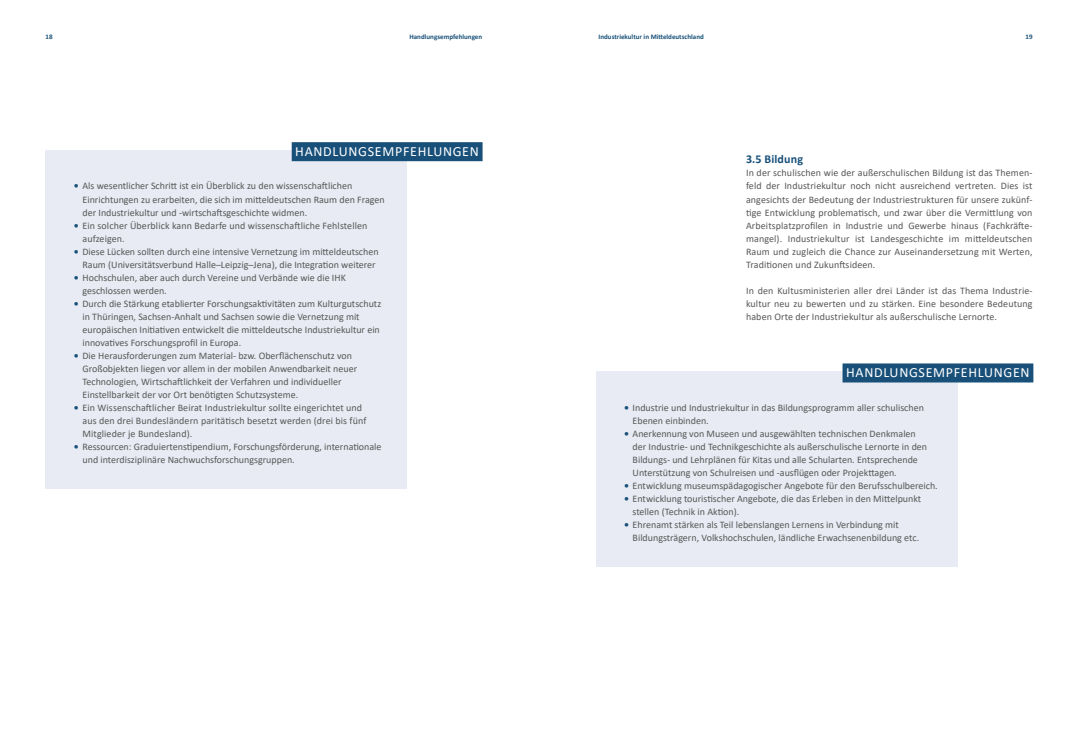
<style>
.page{position:relative;width:1078px;height:738px;background:#fff}
.page>*{position:absolute;margin:0;border:0;box-sizing:border-box;transform-origin:0 0}
.t1{font:14px "Calibri";letter-spacing:.05em;color:#fff}
.t2{font:700 12px "Calibri";letter-spacing:.01em;color:#185079}
.t3{font:10px/13px "Calibri";color:#575756}
.t4{font:700 7px "Calibri";color:#185079}
.s1{font-weight:700;color:#185079}
</style>
<div class="page">
<div style="left:46px;top:150px;width:361px;height:338px;background:#e8ebf3"></div>
<div style="left:291px;top:142px;width:191px;height:19px;background:#185079"></div>
<div style="left:595px;top:371px;width:362px;height:195px;background:#e8ebf3"></div>
<div style="left:842px;top:363px;width:191px;height:19px;background:#185079"></div>
<p class="t4" style="left:46px;top:32px;width:9px">18</p>
<p class="t4" style="left:409px;top:32px;width:74px">Handlungsempfehlungen</p>
<p class="t4" style="left:598px;top:32px;width:107px">Industriekultur in Mitteldeutschland</p>
<p class="t4" style="left:1025px;top:32px;width:9px">19</p>
<h1 class="t1" style="left:295px;top:141px;width:185px">HANDLUNGSEMPFEHLUNGEN</h1>
<p class="t3" style="left:82px;top:179px;width:304px;text-indent:-8px"><span class="s1">•</span> Als wesentlicher Schritt ist ein Überblick zu den wissenschaftlichen<br>Einrichtungen zu erarbeiten, die sich im mitteldeutschen Raum den Fragen der Industriekultur und -wirtschaftsgeschichte widmen.</p>
<p class="t3" style="left:82px;top:218px;width:286px;text-indent:-8px"><span class="s1">•</span> Ein solcher Überblick kann Bedarfe und wissenschaftliche Fehlstellen aufzeigen.</p>
<p class="t3" style="left:74px;top:244px;width:306px;text-align:center"><span class="s1">•</span> Diese Lücken sollten durch eine intensive Vernetzung im mitteldeutschen<br>Raum (Universitätsverbund Halle–Leipzig–Jena), die Integration weiterer</p>
<p class="t3" style="left:82px;top:270px;width:265px;text-indent:-8px"><span class="s1">•</span> Hochschulen, aber auch durch Vereine und Verbände wie die IHK geschlossen werden.</p>
<p class="t3" style="left:82px;top:296px;width:300px;text-indent:-8px"><span class="s1">•</span> Durch die Stärkung etablierter Forschungsaktivitäten zum Kulturgutschutz in Thüringen, Sachsen-Anhalt und Sachsen sowie die Vernetzung mit europäischen Initiativen entwickelt die mitteldeutsche Industriekultur ein innovatives Forschungsprofil in Europa.</p>
<p class="t3" style="left:82px;top:348px;width:276px;text-indent:-8px"><span class="s1">•</span> Die Herausforderungen zum Material- bzw. Oberflächenschutz von Großobjekten liegen vor allem in der mobilen Anwendbarkeit neuer Technologien, Wirtschaftlichkeit der Verfahren und individueller Einstellbarkeit der vor Ort benötigten Schutzsysteme.</p>
<p class="t3" style="left:82px;top:400px;width:285px;text-indent:-8px"><span class="s1">•</span> Ein Wissenschaftlicher Beirat Industriekultur sollte eingerichtet und aus den drei Bundesländern paritätisch besetzt werden (drei bis fünf<br>Mitglieder je Bundesland).</p>
<p class="t3" style="left:82px;top:439px;width:300px;text-indent:-8px"><span class="s1">•</span> Ressourcen: Graduiertenstipendium, Forschungsförderung, internationale und interdisziplinäre Nachwuchsforschungsgruppen.</p>
<p class="t2" style="left:746px;top:151px;width:58px">3.5 Bildung</p>
<p class="t3" style="left:746px;top:166px;width:288px;text-align:justify">In der schulischen wie der außerschulischen Bildung ist das Themen&shy;feld der Industriekultur noch nicht ausreichend vertreten. Dies ist angesichts der Bedeutung der Industriestrukturen für unsere zukünf&shy;tige Entwicklung problematisch, und zwar über die Vermittlung von Arbeitsplatzprofilen in Industrie und Gewerbe hinaus (Fachkräfte&shy;mangel). Industriekultur ist Landesgeschichte im mitteldeutschen Raum und zugleich die Chance zur Auseinandersetzung mit Werten, Traditionen und Zukunftsideen.</p>
<p class="t3" style="left:746px;top:283px;width:288px;text-align:justify">In den Kultusministerien aller drei Länder ist das Thema Industrie&shy;kultur neu zu bewerten und zu stärken. Eine besondere Bedeutung haben Orte der Industriekultur als außerschulische Lernorte.</p>
<h1 class="t1" style="left:845px;top:362px;width:185px">HANDLUNGSEMPFEHLUNGEN</h1>
<p class="t3" style="left:632px;top:400px;width:293px;text-indent:-8px"><span class="s1">•</span> Industrie und Industriekultur in das Bildungsprogramm aller schulischen<br>Ebenen einbinden.</p>
<p class="t3" style="left:632px;top:426px;width:296px;text-indent:-8px"><span class="s1">•</span> Anerkennung von Museen und ausgewählten technischen Denkmalen der Industrie- und Technikgeschichte als außerschulische Lernorte in den Bildungs- und Lehrplänen für Kitas und alle Schularten. Entsprechende Unterstützung von Schulreisen und -ausflügen oder Projekttagen.</p>
<p class="t3" style="left:624px;top:478px;width:315px"><span class="s1">•</span> Entwicklung museumspädagogischer Angebote für den Berufsschulbereich.</p>
<p class="t3" style="left:632px;top:491px;width:290px;text-indent:-8px"><span class="s1">•</span> Entwicklung touristischer Angebote, die das Erleben in den Mittelpunkt stellen (Technik in Aktion).</p>
<p class="t3" style="left:632px;top:517px;width:288px;text-indent:-8px"><span class="s1">•</span> Ehrenamt stärken als Teil lebenslangen Lernens in Verbindung mit<br>Bildungsträgern, Volkshochschulen, ländliche Erwachsenenbildung etc.</p>
</div>
